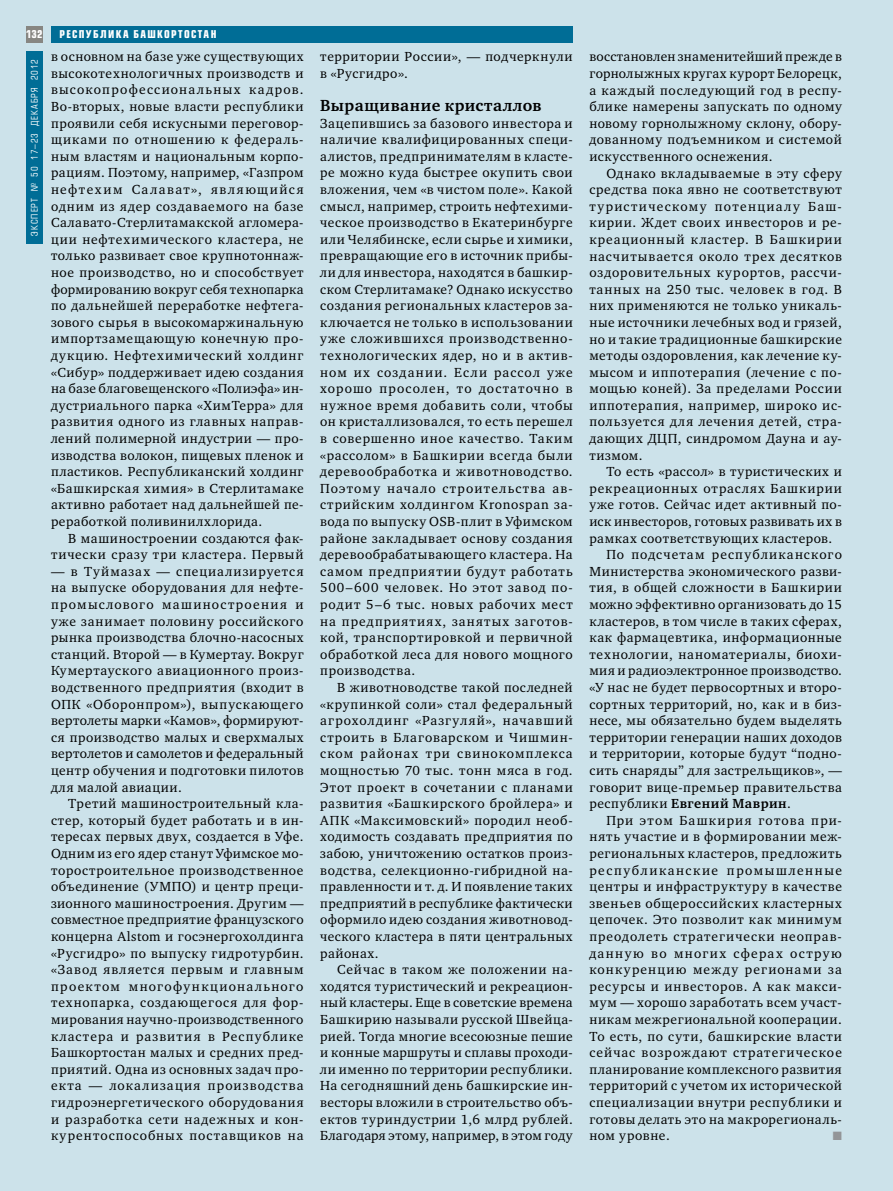
<style>
.page{position:relative;width:893px;height:1191px;background:#cce2ea}
.page>*{position:absolute;margin:0;border:0;box-sizing:border-box;transform-origin:0 0}
.t1{font:700 16.5px "Charter ITC";letter-spacing:.035em;color:#000}
.t2{font:13.5px/16.6px "Charter ITC";letter-spacing:.05em;color:#000;text-align:justify}
.t3{font:13.5px "Charter ITC";letter-spacing:.03em;color:#000}
.t4{font:13.5px "Charter ITC";letter-spacing:.07em;color:#000}
.t5{font:13.5px "Charter ITC";letter-spacing:.09em;color:#000}
.t6{font:13.5px "Charter ITC";letter-spacing:.025em;color:#000}
.t7{font:13.5px "Charter ITC";letter-spacing:.08em;color:#000}
.t8{font:13.5px "Charter ITC";letter-spacing:.085em;color:#000}
.t9{font:13.5px "Charter ITC";letter-spacing:.115em;color:#000}
.t10{font:13.5px "Charter ITC";letter-spacing:.1em;color:#000}
.t11{font:700 13.5px "Charter ITC";letter-spacing:.045em;color:#000}
.t12{font:12px "Zapf Dingbats";color:#939598}
.t13{font:700 10.5px "Europe Cond";letter-spacing:.125em;color:#fff}
.t14{font:9px "Europe Cond";letter-spacing:.11em;color:#fff}
.s1{font-weight:400}
</style>
<div class="page">
<div style="left:51px;top:26px;width:522px;height:17px;background:#006d96"></div>
<div style="left:26px;top:26px;width:17px;height:17px;background:#878682"></div>
<div style="left:26px;top:51px;width:17px;height:193px;background:#006d96"></div>
<p class="t13" style="left:26px;top:28px;width:18px">132</p>
<p class="t13" style="left:60px;top:28px;width:158px">РЕСПУБЛИКА БАШКОРТОСТАН</p>
<p class="t14" style="left:29px;top:235px;width:178px;rotate:-90deg">ЭКСПЕРТ № 50 17–23 ДЕКАБРЯ 2012</p>
<p class="t2" style="left:51px;top:48px;width:254px">в основном на базе уже существующих высокотехнологичных производств и высокопрофессиональных кадров.<br>Во-вторых, новые власти республики проявили себя искусными переговор&shy;щиками по отношению к федераль&shy;ным властям и национальным корпо&shy;рациям. Поэтому, например, «Газпром нефтехим Салават», являющийся одним из ядер создаваемого на базе Салавато-Стерлитамакской агломера&shy;ции нефтехимического кластера, не только развивает свое крупнотоннаж&shy;ное производство, но и способствует формированию вокруг себя технопарка по дальнейшей переработке нефтега&shy;зового сырья в высокомаржинальную импортзамещающую конечную про&shy;дукцию. Нефтехимический холдинг «Сибур» поддерживает идею создания на базе благовещенского «Полиэфа» ин&shy;дустриального парка «ХимТерра» для развития одного из главных направ&shy;лений полимерной индустрии — про&shy;изводства волокон, пищевых пленок и пластиков. Республиканский холдинг «Башкирская химия» в Стерлитамаке активно работает над дальнейшей пе&shy;реработкой поливинилхлорида.</p>
<p class="t2" style="left:51px;top:529px;width:254px;text-align:right">В машиностроении создаются фак&shy;тически сразу три кластера. Первый</p>
<p class="t2" style="left:51px;top:563px;width:254px">— в Туймазах — специализируется на выпуске оборудования для нефте&shy;промыслового машиностроения и уже занимает половину российского рынка производства блочно-насосных станций. Второй — в Кумертау. Вокруг Кумертауского авиационного произ&shy;водственного предприятия (входит в ОПК «Оборонпром»), выпускающего вертолеты марки «Камов», формируют&shy;ся производство малых и сверхмалых вертолетов и самолетов и федеральный центр обучения и подготовки пилотов для малой авиации.</p>
<p class="t2" style="left:51px;top:795px;width:254px;text-indent:17px">Третий машиностроительный кла&shy;стер, который будет работать и в ин&shy;тересах первых двух, создается в Уфе.<br>Одним из его ядер станут Уфимское мо&shy;торостроительное производственное объединение (УМПО) и центр преци&shy;зионного машиностроения. Другим — совместное предприятие французского концерна Alstom и госэнергохолдинга «Русгидро» по выпуску гидротурбин. «Завод является первым и главным проектом многофункционального технопарка, создающегося для фор&shy;мирования научно-производственного кластера и развития в Республике Башкортостан малых и средних пред&shy;приятий. Одна из основных задач про&shy;екта — локализация производства гидроэнергетического оборудования и разработка сети надежных и кон&shy;курентоспособных поставщиков на</p>
<p class="t2" style="left:320px;top:48px;width:254px">территории России», — подчеркнули в «Русгидро».</p>
<p class="t1" style="left:320px;top:95px;width:223px">Выращивание кристаллов</p>
<p class="t2" style="left:320px;top:115px;width:254px">Зацепившись за базового инвестора и наличие квалифицированных специ&shy;алистов, предпринимателям в класте&shy;ре можно куда быстрее окупить свои вложения, чем «в чистом поле». Какой смысл, например, строить нефтехими&shy;ческое производство в Екатеринбурге или Челябинске, если сырье и химики, превращающие его в источник прибы&shy;ли для инвестора, находятся в башкир&shy;ском Стерлитамаке? Однако искусство создания региональных кластеров за&shy;ключается не только в использовании уже сложившихся производственно&shy;технологических ядер, но и в актив&shy;ном их создании. Если рассол уже хорошо просолен, то достаточно в нужное время добавить соли, чтобы он кристаллизовался, то есть перешел в совершенно иное качество. Таким «рассолом» в Башкирии всегда были деревообработка и животноводство.<br>Поэтому начало строительства ав&shy;стрийским холдингом Kronospan за&shy;вода по выпуску OSB-плит в Уфимском районе закладывает основу создания деревообрабатывающего кластера. На самом предприятии будут работать 500–600 человек. Но этот завод по&shy;родит 5–6 тыс. новых рабочих мест на предприятиях, занятых заготов&shy;кой, транспортировкой и первичной обработкой леса для нового мощного производства.</p>
<p class="t2" style="left:320px;top:679px;width:254px;text-indent:17px">В животноводстве такой последней «крупинкой соли» стал федеральный агрохолдинг «Разгуляй», начавший строить в Благоварском и Чишмин&shy;ском районах три свинокомплекса мощностью 70 тыс. тонн мяса в год.<br>Этот проект в сочетании с планами развития «Башкирского бройлера» и АПК «Максимовский» породил необ&shy;ходимость создавать предприятия по забою, уничтожению остатков произ&shy;водства, селекционно-гибридной на&shy;правленности и т. д. И появление таких предприятий в республике фактически оформило идею создания животновод&shy;ческого кластера в пяти центральных районах.</p>
<p class="t2" style="left:320px;top:961px;width:254px;text-indent:17px">Сейчас в таком же положении на&shy;ходятся туристический и рекреацион&shy;ный кластеры. Еще в советские времена Башкирию называли русской Швейца&shy;рией. Тогда многие всесоюзные пешие и конные маршруты и сплавы проходи&shy;ли именно по территории республики.<br>На сегодняшний день башкирские ин&shy;весторы вложили в строительство объ&shy;ектов туриндустрии 1,6 млрд рублей.<br>Благодаря этому, например, в этом году</p>
<p class="t2" style="left:589px;top:48px;width:254px">восстановлен знаменитейший прежде в горнолыжных кругах курорт Белорецк, а каждый последующий год в респу&shy;блике намерены запускать по одному новому горнолыжному склону, обору&shy;дованному подъемником и системой искусственного оснежения.</p>
<p class="t2" style="left:589px;top:165px;width:254px;text-indent:17px">Однако вкладываемые в эту сферу средства пока явно не соответствуют туристическому потенциалу Баш&shy;кирии. Ждет своих инвесторов и ре&shy;креационный кластер. В Башкирии насчитывается около трех десятков оздоровительных курортов, рассчи&shy;танных на 250 тыс. человек в год. В них применяются не только уникаль&shy;ные источники лечебных вод и грязей, но и такие традиционные башкирские методы оздоровления, как лечение ку&shy;мысом и иппотерапия (лечение с по&shy;мощью коней). За пределами России иппотерапия, например, широко ис&shy;пользуется для лечения детей, стра&shy;дающих ДЦП, синдромом Дауна и ау&shy;тизмом.</p>
<p class="t2" style="left:606px;top:463px;width:237px">То есть «рассол» в туристических и</p>
<p class="t4" style="left:589px;top:480px;width:254px">рекреационных отраслях Башкирии</p>
<p class="t2" style="left:589px;top:496px;width:254px">уже готов. Сейчас идет активный по-</p>
<p class="t3" style="left:589px;top:513px;width:254px">иск инвесторов, готовых развивать их в</p>
<p class="t2" style="left:589px;top:530px;width:244px">рамках соответствующих кластеров.</p>
<p class="t8" style="left:606px;top:546px;width:237px">По подсчетам республиканского</p>
<p class="t2" style="left:589px;top:563px;width:254px">Министерства экономического разви-</p>
<p class="t2" style="left:589px;top:579px;width:254px">тия, в общей сложности в Башкирии</p>
<p class="t2" style="left:589px;top:596px;width:254px">можно эффективно организовать до 15</p>
<p class="t2" style="left:589px;top:612px;width:254px">кластеров, в том числе в таких сферах,</p>
<p class="t2" style="left:589px;top:629px;width:254px">как фармацевтика, информационные</p>
<p class="t2" style="left:589px;top:646px;width:254px">технологии, наноматериалы, биохи-</p>
<p class="t6" style="left:589px;top:662px;width:254px">мия и радиоэлектронное производство.</p>
<p class="t3" style="left:589px;top:679px;width:254px">«У нас не будет первосортных и второ-</p>
<p class="t2" style="left:589px;top:695px;width:254px">сортных территорий, но, как и в биз-</p>
<p class="t2" style="left:589px;top:712px;width:254px">несе, мы обязательно будем выделять</p>
<p class="t3" style="left:589px;top:729px;width:254px">территории генерации наших доходов</p>
<p class="t2" style="left:589px;top:745px;width:254px">и территории, которые будут “подно-</p>
<p class="t2" style="left:589px;top:762px;width:254px">сить снаряды” для застрельщиков», —</p>
<p class="t2" style="left:589px;top:778px;width:254px">говорит вице-премьер правительства</p>
<p class="t11" style="left:589px;top:795px;width:203px"><span class="s1">республики</span> Евгений Маврин<span class="s1">.</span></p>
<p class="t5" style="left:606px;top:811px;width:237px">При этом Башкирия готова при-</p>
<p class="t2" style="left:589px;top:828px;width:254px">нять участие и в формировании меж-</p>
<p class="t2" style="left:589px;top:845px;width:254px">региональных кластеров, предложить</p>
<p class="t9" style="left:589px;top:861px;width:254px">республиканские промышленные</p>
<p class="t2" style="left:589px;top:878px;width:254px">центры и инфраструктуру в качестве</p>
<p class="t2" style="left:589px;top:895px;width:254px">звеньев общероссийских кластерных</p>
<p class="t2" style="left:589px;top:911px;width:254px">цепочек. Это позволит как минимум</p>
<p class="t4" style="left:589px;top:928px;width:254px">преодолеть стратегически неоправ-</p>
<p class="t10" style="left:589px;top:944px;width:254px">данную во многих сферах острую</p>
<p class="t5" style="left:589px;top:961px;width:254px">конкуренцию между регионами за</p>
<p class="t4" style="left:589px;top:977px;width:254px">ресурсы и инвесторов. А как макси-</p>
<p class="t2" style="left:589px;top:994px;width:254px">мум — хорошо заработать всем участ-</p>
<p class="t2" style="left:589px;top:1011px;width:254px">никам межрегиональной кооперации.</p>
<p class="t2" style="left:589px;top:1027px;width:254px">То есть, по сути, башкирские власти</p>
<p class="t7" style="left:589px;top:1044px;width:254px">сейчас возрождают стратегическое</p>
<p class="t2" style="left:589px;top:1060px;width:254px">планирование комплексного развития</p>
<p class="t2" style="left:589px;top:1077px;width:254px">территорий с учетом их исторической</p>
<p class="t2" style="left:589px;top:1094px;width:254px">специализации внутри республики и</p>
<p class="t2" style="left:589px;top:1110px;width:254px">готовы делать это на макрорегиональ-</p>
<p class="t2" style="left:589px;top:1127px;width:82px">ном уровне.</p>
<p class="t12" style="left:833px;top:1130px;width:11px">■</p>
</div>
